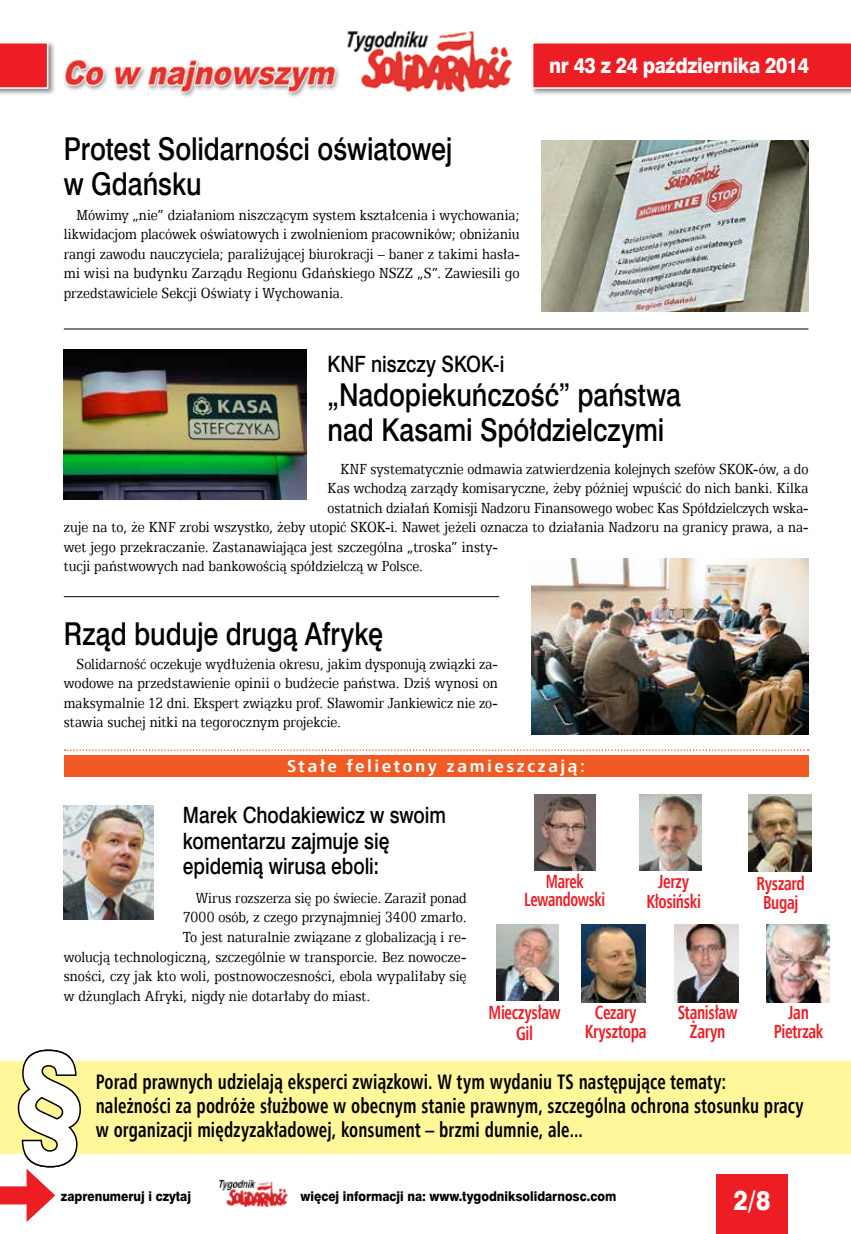
<style>
.page{position:relative;width:851px;height:1234px;background:#fff}
.page>*{position:absolute;margin:0;border:0;box-sizing:border-box;transform-origin:0 0}
.t1{font:31.5px/34.5px "Swis 721 Md EU";letter-spacing:-.005em;color:#000;scale:.85 1}
.t2{font:27px "Swis 721 Hv EU";color:#fff;scale:.9 1}
.t3{font:22.5px/25.5px "Swis 721 Md EU";color:#000;scale:.85 1}
.t4{font:21.3px "Swis 721 Hv EU";letter-spacing:-.02em;color:#fff;scale:.9 1}
.t5{font:700 21px/24px "Humnst 777 Cn EU";letter-spacing:.01em;color:#000;scale:.83 1}
.t6{font:700 19.05px/19px "Humnst 777 Cn EU";letter-spacing:-.02em;color:#ed1d24;text-align:center;scale:.83 1}
.t7{font:700 19.05px/18px "Humnst 777 Cn EU";letter-spacing:-.02em;color:#ed1d24;text-align:center;scale:.79 1}
.t8{font:700 18.9px/19.5px "Humnst 777 Cn EU";letter-spacing:-.02em;color:#ed1d24;text-align:center;scale:.83 1}
.t9{font:700 17.1px "Humnst 777 Cn EU";letter-spacing:.12em;color:#fff;scale:1.16 1}
.t10{font:16.5px/19.5px "Egyptian 505 EU";letter-spacing:.005em;color:#000;text-align:justify;scale:.85 1}
.t11{font:16.5px "Egyptian 505 EU";letter-spacing:.005em;color:#000;scale:.86 1}
.t12{font:16.5px "Egyptian 505 EU";letter-spacing:.005em;color:#000;scale:.84 1}
.t13{font:13.5px "Swis 721 Hv EU";color:#000;scale:.9 1}
</style>
<div class="page">
<div style="left:716px;top:1174px;width:72px;height:59px;background:#ed1d24"></div>
<img style="left:219px;top:1179px;width:69px;height:27px">
<div style="left:0;top:1186px;width:38px;height:18px;background:#ed1d24"></div>
<div style="left:0;top:1060px;width:850px;height:92px;background:#fff799"></div>
<svg style="left:17px;top:1049px;width:65px;height:172px"></svg>
<img style="left:531px;top:558px;width:277px;height:176px">
<svg style="left:65px;top:749px;width:743px;height:1px"></svg>
<div style="left:64px;top:755px;width:744px;height:21px;background:#f15a22"></div>
<img style="left:64px;top:805px;width:89px;height:113px">
<hr style="left:64px;top:328px;width:744px;height:1px;background:#000">
<hr style="left:64px;top:596px;width:435px;height:1px;background:#000">
<img style="left:541px;top:140px;width:267px;height:171px">
<img style="left:64px;top:349px;width:242px;height:151px">
<img style="left:63px;top:31px;width:449px;height:66px">
<div style="left:530px;top:40px;width:320px;height:56px;background:#000;opacity:.45"></div>
<svg style="left:531px;top:42px;width:319px;height:47px;background:#ed2d33"></svg>
<div style="left:0;top:40px;width:56px;height:56px;background:#000;opacity:.45"></div>
<svg style="left:0;top:42px;width:48px;height:47px;background:#ee3037"></svg>
<img style="left:748px;top:794px;width:63px;height:77px">
<img style="left:766px;top:924px;width:63px;height:77px">
<img style="left:674px;top:924px;width:64px;height:77px">
<img style="left:581px;top:924px;width:64px;height:77px">
<img style="left:496px;top:924px;width:62px;height:76px">
<img style="left:639px;top:794px;width:62px;height:76px">
<img style="left:534px;top:794px;width:61px;height:76px">
<h1 class="t1" style="left:64px;top:133px;width:458px">Protest Solidarności oświatowej w Gdańsku</h1>
<p class="t10" style="left:64px;top:205px;width:537px;text-indent:13px">Mówimy „nie” działaniom niszczącym system kształcenia i wychowania; likwidacjom placówek oświatowych i zwolnieniom pracowników; obniżaniu rangi zawodu nauczyciela; paraliżującej biurokracji – baner z takimi hasła&shy;mi wisi na budynku Zarządu Regionu Gdańskiego NSZZ „S”. Zawiesili go przedstawiciele Sekcji Oświaty i Wychowania.</p>
<p class="t4" style="left:549px;top:52px;width:290px">nr 43 z 24 października 2014</p>
<h3 class="t3" style="left:327px;top:352px;width:209px">KNF niszczy SKOK-i</h3>
<h1 class="t1" style="left:327px;top:379px;width:417px">„Nadopiekuńczość” państwa nad Kasami Spółdzielczymi</h1>
<p class="t10" style="left:340px;top:458px;width:552px">KNF systematycznie odmawia zatwierdzenia kolejnych szefów SKOK-ów, a do</p>
<p class="t10" style="left:327px;top:478px;width:567px">Kas wchodzą zarządy komisaryczne, żeby później wpuścić do nich banki. Kilka</p>
<p class="t12" style="left:327px;top:498px;width:573px">ostatnich działań Komisji Nadzoru Finansowego wobec Kas Spółdzielczych wska-</p>
<p class="t10" style="left:64px;top:517px;width:877px">zuje na to, że KNF zrobi wszystko, żeby utopić SKOK-i. Nawet jeżeli oznacza to działania Nadzoru na granicy prawa, a na-</p>
<p class="t10" style="left:64px;top:536px;width:512px">wet jego przekraczanie. Zastanawiająca jest szczególna „troska” insty-</p>
<p class="t10" style="left:64px;top:556px;width:424px">tucji państwowych nad bankowością spółdzielczą w Polsce.</p>
<h1 class="t1" style="left:64px;top:618px;width:377px">Rząd buduje drugą Afrykę</h1>
<p class="t10" style="left:64px;top:653px;width:512px;text-indent:13px">Solidarność oczekuje wydłużenia okresu, jakim dysponują związki za&shy;wodowe na przedstawienie opinii o budżecie państwa. Dziś wynosi on maksymalnie 12 dni. Ekspert związku prof. Sławomir Jankiewicz nie zo&shy;stawia suchej nitki na tegorocznym projekcie.</p>
<p class="t9" style="left:287px;top:754px;width:258px">Stałe felietony zamieszczają:</p>
<h3 class="t3" style="left:183px;top:803px;width:311px">Marek Chodakiewicz w swoim komentarzu zajmuje się epidemią wirusa eboli:</h3>
<p class="t12" style="left:196px;top:888px;width:324px">Wirus rozszerza się po świecie. Zaraził ponad</p>
<p class="t10" style="left:183px;top:907px;width:335px">7000 osób, z czego przynajmniej 3400 zmarło.</p>
<p class="t10" style="left:183px;top:926px;width:335px">To jest naturalnie związane z globalizacją i re-</p>
<p class="t11" style="left:64px;top:946px;width:470px">wolucją technologiczną, szczególnie w transporcie. Bez nowocze-</p>
<p class="t11" style="left:64px;top:966px;width:470px">sności, czy jak kto woli, postnowoczesności, ebola wypaliłaby się</p>
<p class="t10" style="left:64px;top:985px;width:362px">w dżunglach Afryki, nigdy nie dotarłaby do miast.</p>
<p class="t7" style="left:524px;top:872px;width:104px">Marek<br>Lewandowski</p>
<p class="t6" style="left:646px;top:871px;width:67px;line-height:19.5px">Jerzy<br>Kłosiński</p>
<p class="t8" style="left:756px;top:873px;width:60px">Ryszard<br>Bugaj</p>
<p class="t6" style="left:488px;top:1001px;width:88px;line-height:21px">Mieczysław<br>Gil</p>
<p class="t6" style="left:584px;top:1002px;width:76px">Cezary<br>Krysztopa</p>
<p class="t6" style="left:677px;top:1002px;width:74px">Stanisław<br>Żaryn</p>
<p class="t6" style="left:773px;top:1002px;width:61px">Jan<br>Pietrzak</p>
<p class="t5" style="left:96px;top:1069px;width:854px">Porad prawnych udzielają eksperci związkowi. W tym wydaniu TS następujące tematy: należności za podróże służbowe w obecnym stanie prawnym, szczególna ochrona stosunku pracy w organizacji międzyzakładowej, konsument – brzmi dumnie, ale...</p>
<p class="t5" style="left:96px;top:1093px;width:760px">międzyzakładowa komisja k ordynacyjna (MKK), prawo do zasiłku przedeme ytalnego a dochód z wynajmu</p>
<p class="t13" style="left:61px;top:1187px;width:146px">zaprenumeruj i czytaj</p>
<p class="t13" style="left:300px;top:1187px;width:352px">więcej informacji na: www.tygodniksolidarnosc.com</p>
<h2 class="t2" style="left:733px;top:1183px;width:42px">2/8</h2>
</div>
